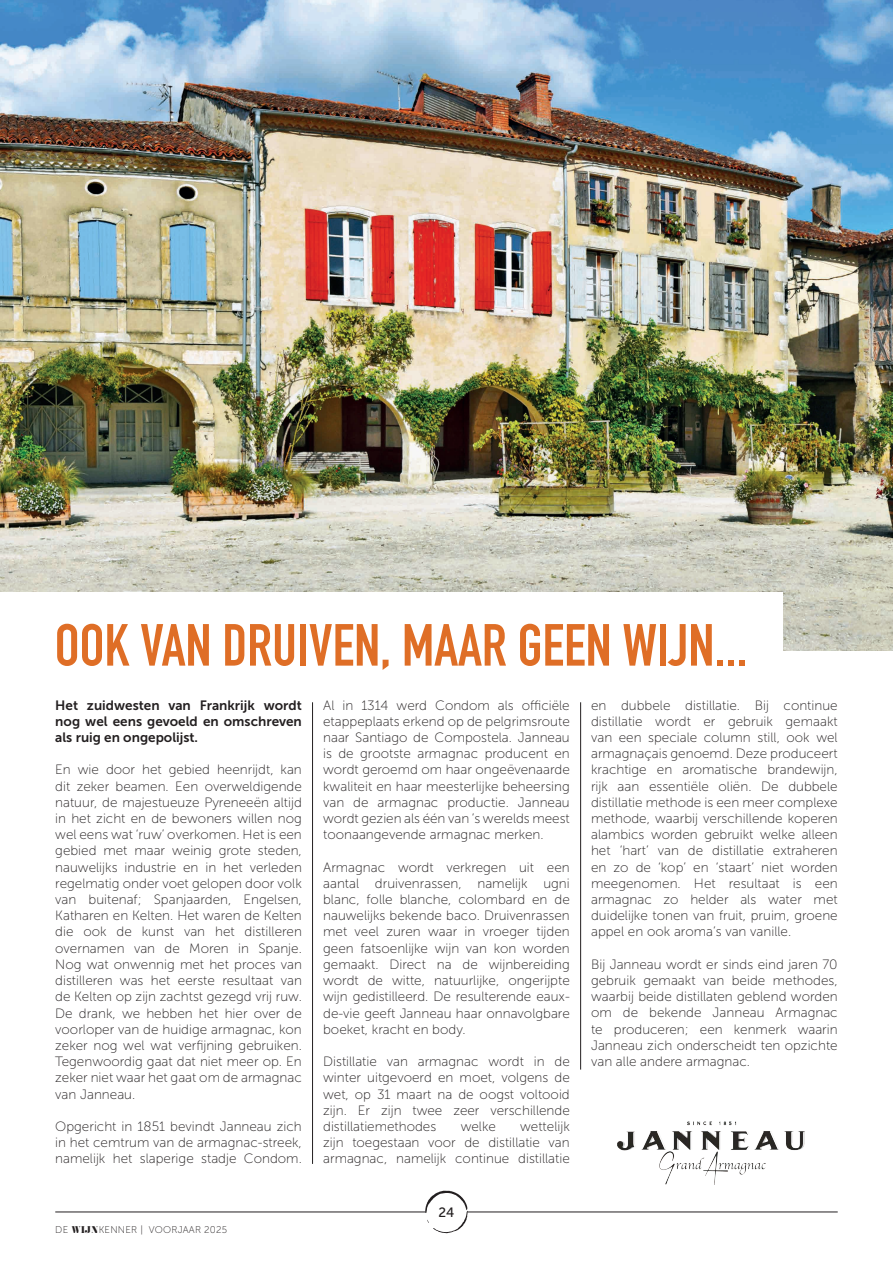
<style>
.page{position:relative;width:893px;height:1263px;background:#fff}
.page>*{position:absolute;margin:0;border:0;box-sizing:border-box;transform-origin:0 0}
.t1{font:700 58.35px "DIN Condensed";color:#df6e26}
.t2{font:13.5px/16.2px "Museo Sans 100";color:#231f20;text-align:justify}
.t3{font:13.5px/16.2px "Museo Sans 700";color:#231f20;text-align:justify}
.t4{font:13.5px "Museo Sans 500";color:#231f20}
.t5{font:9.75px "Museo Sans 100";letter-spacing:.02em;color:#231f20}
.s1{font-family:"Pistilli";font-size:8.7px}
</style>
<div class="page">
<svg style="left:425px;top:1190px;width:43px;height:43px"></svg>
<hr style="left:55px;top:1212px;width:371px;height:1px;background:#231f20">
<hr style="left:467px;top:1212px;width:371px;height:1px;background:#231f20">
<img style="left:0;top:0;width:893px;height:651px">
<div style="left:0;top:592px;width:782px;height:98px;background:#fff"></div>
<hr style="left:312px;top:702px;width:1px;height:462px;background:#231f20">
<hr style="left:580px;top:702px;width:1px;height:367px;background:#231f20">
<img style="left:617px;top:1121px;width:188px;height:64px">
<h1 class="t1" style="left:55px;top:606px;width:694px">OOK VAN DRUIVEN, MAAR GEEN WIJN...</h1>
<p class="t2" style="left:591px;top:697px;width:248px">en dubbele distillatie. Bij continue distillatie wordt er gebruik gemaakt van een speciale column still, ook wel armagnaçais genoemd. Deze produceert krachtige en aromatische brandewijn, rijk aan essentiële oliën. De dubbele distillatie methode is een meer complexe methode, waarbij verschillende koperen alambics worden gebruikt welke alleen het ‘hart’ van de distillatie extraheren en zo de ‘kop’ en ‘staart’ niet worden meegenomen. Het resultaat is een armagnac zo helder als water met duidelijke tonen van fruit, pruim, groene appel en ook aroma’s van vanille.</p>
<p class="t2" style="left:591px;top:956px;width:248px">Bij Janneau wordt er sinds eind jaren 70 gebruik gemaakt van beide methodes, waarbij beide distillaten geblend worden om de bekende Janneau Armagnac te produceren; een kenmerk waarin Janneau zich onderscheidt ten opzichte van alle andere armagnac.</p>
<p class="t2" style="left:323px;top:697px;width:248px">Al in 1314 werd Condom als officiële etappeplaats erkend op de pelgrimsroute naar Santiago de Compostela. Janneau is de grootste armagnac producent en wordt geroemd om haar ongeëvenaarde kwaliteit en haar meesterlijke beheersing van de armagnac productie. Janneau wordt gezien als één van ’s werelds meest toonaangevende armagnac merken.</p>
<p class="t2" style="left:323px;top:859px;width:248px">Armagnac wordt verkregen uit een aantal druivenrassen, namelijk ugni blanc, folle blanche, colombard en de nauwelijks bekende baco. Druivenrassen met veel zuren waar in vroeger tijden geen fatsoenlijke wijn van kon worden gemaakt. Direct na de wijnbereiding wordt de witte, natuurlijke, ongerijpte wijn gedistilleerd. De resulterende eaux&shy;de-vie geeft Janneau haar onnavolgbare boeket, kracht en body.</p>
<p class="t2" style="left:323px;top:1053px;width:248px">Distillatie van armagnac wordt in de winter uitgevoerd en moet, volgens de wet, op 31 maart na de oogst voltooid zijn. Er zijn twee zeer verschillende distillatiemethodes</p>
<p class="t3" style="left:55px;top:697px;width:248px">Het zuidwesten van Frankrijk wordt nog wel eens gevoeld en omschreven als ruig en ongepolijst.</p>
<p class="t2" style="left:55px;top:762px;width:248px">En wie door het gebied heenrijdt, kan dit zeker beamen. Een overweldigende natuur, de majestueuze Pyreneeën altijd in het zicht en de bewoners willen nog wel eens wat ‘ruw’ overkomen. Het is een gebied met maar weinig grote steden, nauwelijks industrie en in het verleden regelmatig onder voet gelopen door volk van buitenaf; Spanjaarden, Engelsen, Katharen en Kelten. Het waren de Kelten die ook de kunst van het distilleren overnamen van de Moren in Spanje.<br>Nog wat onwennig met het proces van distilleren was het eerste resultaat van de Kelten op zijn zachtst gezegd vrij ruw.<br>De drank, we hebben het hier over de voorloper van de huidige armagnac, kon zeker nog wel wat verfijning gebruiken.<br>Tegenwoordig gaat dat niet meer op. En zeker niet waar het gaat om de armagnac van Janneau.</p>
<p class="t2" style="left:55px;top:1118px;width:248px">Opgericht in 1851 bevindt Janneau zich in het cemtrum van de armagnac-streek, namelijk het slaperige stadje Condom.</p>
<p class="t2" style="left:323px;top:1118px;width:248px;text-indent:197px">wettelijk zijn toegestaan voor de distillatie van armagnac, namelijk continue distillatie</p>
<p class="t2" style="left:461px;top:1118px;width:37px">welke</p>
<p class="t5" style="left:55px;top:1225px;width:173px">DE <span class="s1">WIJN</span>KENNER | VOORJAAR 2025</p>
<p class="t4" style="left:438px;top:1205px;width:17px">24</p>
</div>
